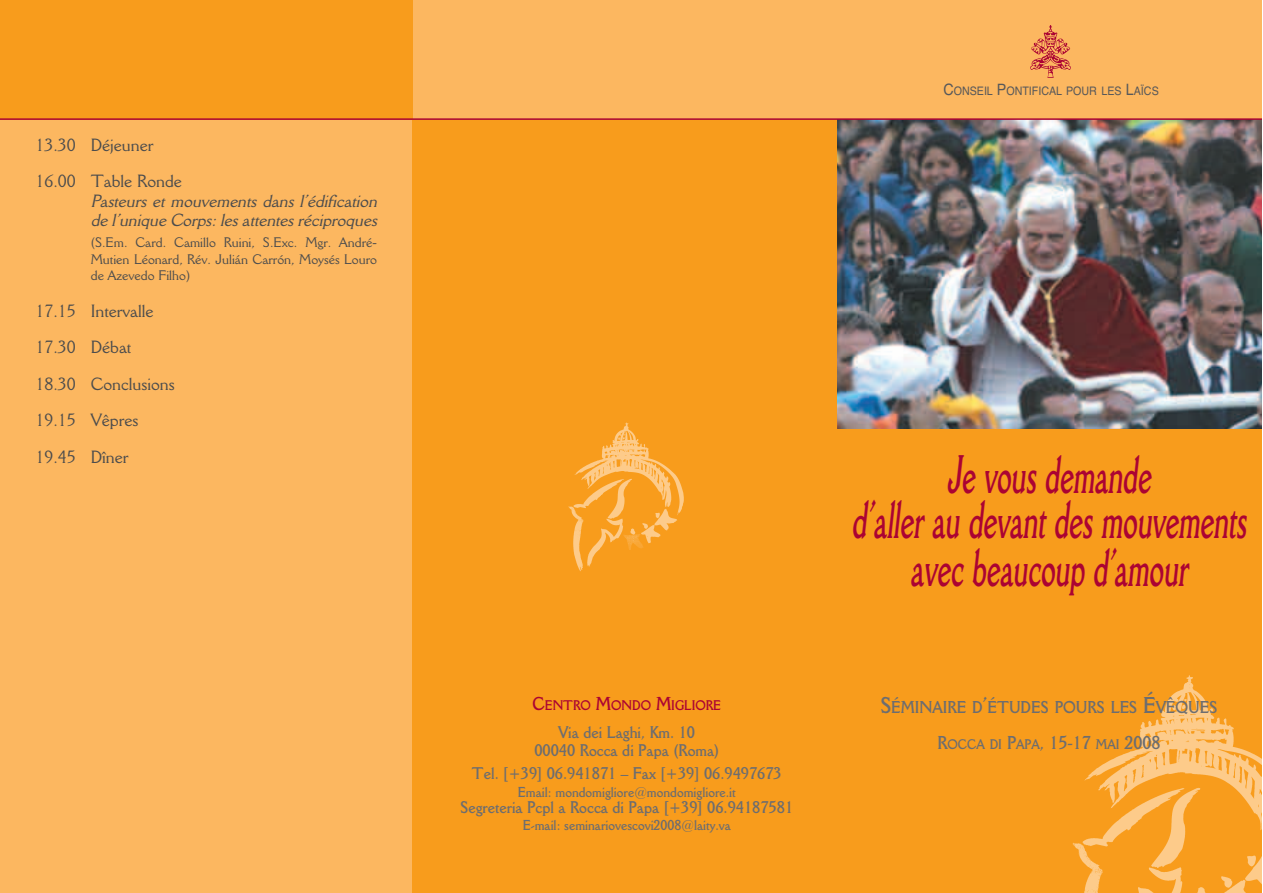
<style>
.page{position:relative;width:1263px;height:893px;background:#fff}
.page>*{position:absolute;margin:0;border:0;box-sizing:border-box;transform-origin:0 0}
.t1{font:700 52.8px/46.5px "Della Robbia BT";color:#ab0333;text-align:center;scale:.53 1}
.t2{font:17.25px/36.5px "Della Robbia BT";color:#4b4c4d}
.t3{font:italic 17.25px/19.5px "Della Robbia BT";color:#4b4c4d}
.t4{font:700 16.65px "Della Robbia BT";color:#6c6d70;scale:.91 1}
.t5{font:700 16.5px/18px "Della Robbia BT";color:#6c6d70;text-align:center;scale:.91 1}
.t6{font:700 14.1px "Della Robbia BT";color:#6c6d70;scale:.91 1}
.t7{font:700 13.65px "Della Robbia BT";color:#6c6d70;scale:.91 1}
.t8{font:700 13.65px "Della Robbia BT";color:#ab0333;scale:.91 1}
.t9{font:13.5px/16.5px "Della Robbia BT";color:#4b4c4d;text-align:justify}
.t10{font:11.7px "Helvetica";color:#57585a;scale:.91 1}
.s1{font-family:"Palatino"}
.s2{font-size:15.6px}
.s3{font-size:18.15px}
.s4{font-size:22.35px}
.s5{font-family:"Palatino";font-weight:400;font-size:18.15px}
</style>
<div class="page">
<div style="left:0;top:0;width:1262px;height:892px;background:#fcb760"></div>
<div style="left:838px;top:119px;width:424px;height:773px;background:#f89c1c"></div>
<img style="left:1031px;top:26px;width:40px;height:51px">
<img style="left:1072px;top:675px;width:190px;height:217px">
<div style="left:412px;top:119px;width:426px;height:773px;background:#f89c1c"></div>
<img style="left:568px;top:422px;width:116px;height:150px">
<div style="left:0;top:0;width:412px;height:119px;background:#f89c1c"></div>
<img style="left:837px;top:120px;width:425px;height:308px">
<hr style="left:0;top:118px;width:1262px;height:2px;background:#ab0333">
<p class="t2" style="left:36px;top:128px;width:148px">13.30 Déjeuner<br>16.00 Table Ronde</p>
<p class="t3" style="left:91px;top:192px;width:291px">Pasteurs et mouvements dans l’édification de l’unique Corps:lesattentesréciproques</p>
<p class="t9" style="left:91px;top:235px;width:288px">(S.Em. Card. Camillo Ruini, S.Exc. Mgr. André<span class="s1">-</span>Mutien Léonard, Rév. Julián Carrón, Moysés Louro de Azevedo Filho)</p>
<p class="t2" style="left:36px;top:294px;width:141px">17.15 Intervalle<br>17.30 Débat<br>18.30 Conclusions<br>19.15 Vêpres<br>19.45 Dîner</p>
<p class="t10" style="left:943px;top:86px;width:238px"><span class="s2">C</span>ONSEIL <span class="s2">P</span>ONTIFICAL POUR LES <span class="s2">L</span>AÏCS</p>
<p class="t8" style="left:533px;top:700px;width:209px"><span class="s3">C</span>ENTRO <span class="s3">M</span>ONDO <span class="s3">M</span>IGLIORE</p>
<p class="t5" style="left:534px;top:725px;width:205px">Via dei Laghi, Km. 10<br>00040 Rocca di Papa (Roma)</p>
<p class="t5" style="left:472px;top:765px;width:342px">Tel. [+39] 06.941871 – Fax [+39] 06.9497673</p>
<p class="t6" style="left:518px;top:786px;width:241px">Email: mondomigliore@mondomigliore.it</p>
<p class="t5" style="left:461px;top:800px;width:367px">Segreteria Pcpl a Rocca di Papa [+39] 06.94187581</p>
<p class="t6" style="left:523px;top:819px;width:230px">E-mail: seminariovescovi2008@laity.va</p>
<h1 class="t1" style="left:852px;top:456px;width:756px">Je vous demande<br>d’aller au devant des mouvements avec beaucoup d’amour</h1>
<p class="t4" style="left:881px;top:701px;width:371px"><span class="s4">S</span>ÉMINAIRE D<span class="s4">’</span>ÉTUDES POURS LES <span class="s4">É</span>VÊQUES</p>
<p class="t7" style="left:938px;top:739px;width:247px"><span class="s3">R</span>OCCA DI <span class="s3">P</span>APA<span class="s3">, 15</span><span class="s5">-</span><span class="s3">17</span> MAI <span class="s3">2008</span></p>
</div>
